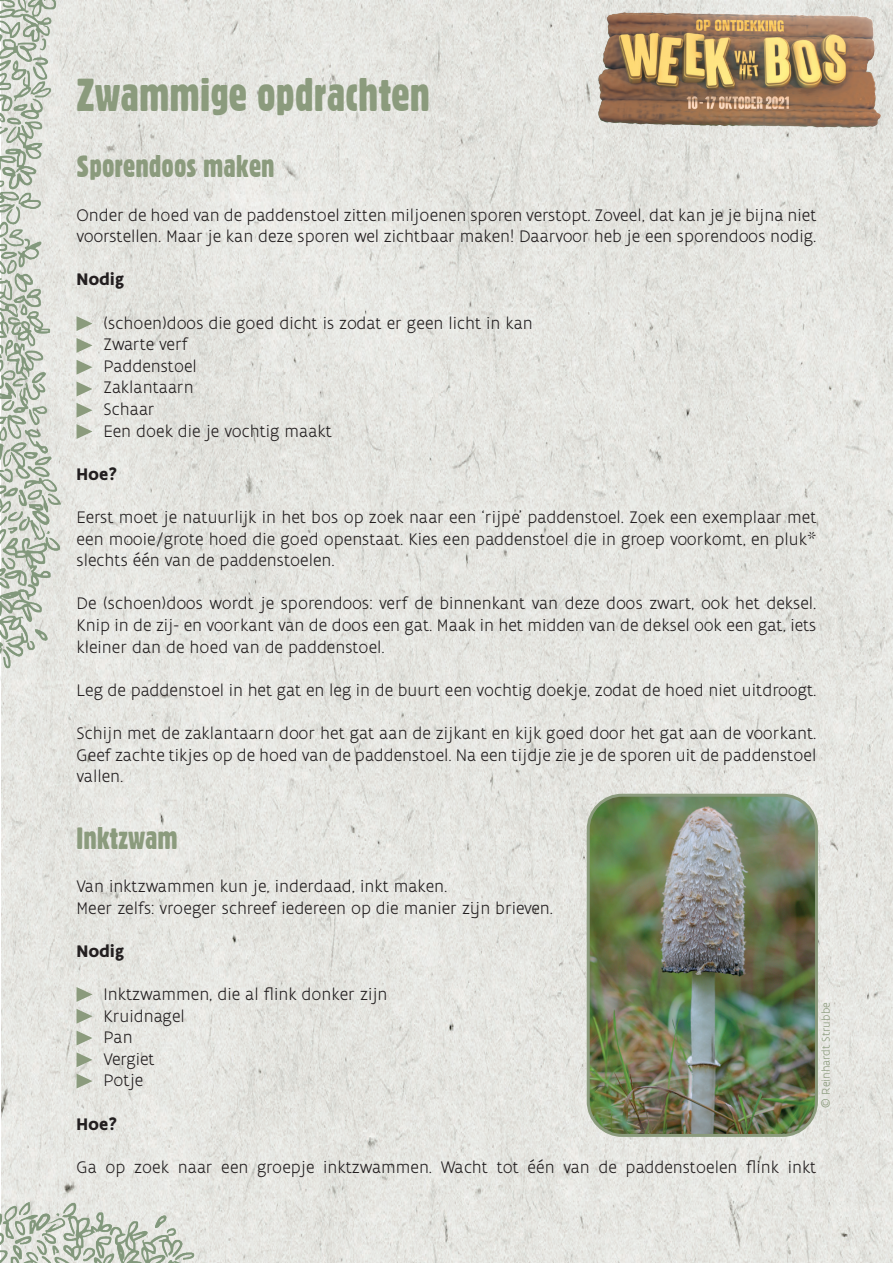
<style>
.page{position:relative;width:893px;height:1263px;background:#fff}
.page>*{position:absolute;margin:0;border:0;box-sizing:border-box;transform-origin:0 0}
.t1{font:45px "Gothic 821 Condensed BT";color:#8b9b7d}
.t2{font:30px "Gothic 821 Condensed BT";color:#8b9b7d}
.t3{font:300 18px/21.6px "Flanders Art Sans";color:#231f20;text-align:justify}
.t4{font:700 18px "Flanders Art Sans";color:#231f20}
.t5{font:300 12px "Flanders Art Sans";color:#8b9b7d}
</style>
<div class="page">
<img style="left:1px;top:1px;width:892px;height:1262px">
<img style="left:0;top:0;width:60px;height:681px">
<img style="left:0;top:1203px;width:207px;height:60px">
<svg style="left:77px;top:316px;width:15px;height:15px"></svg>
<svg style="left:77px;top:338px;width:15px;height:15px"></svg>
<svg style="left:77px;top:360px;width:15px;height:15px"></svg>
<svg style="left:77px;top:382px;width:15px;height:14px"></svg>
<svg style="left:77px;top:403px;width:15px;height:15px"></svg>
<svg style="left:77px;top:424px;width:15px;height:15px"></svg>
<svg style="left:77px;top:987px;width:15px;height:15px"></svg>
<svg style="left:77px;top:1009px;width:15px;height:15px"></svg>
<svg style="left:77px;top:1030px;width:15px;height:15px"></svg>
<svg style="left:77px;top:1052px;width:15px;height:15px"></svg>
<svg style="left:77px;top:1074px;width:15px;height:14px"></svg>
<img style="left:588px;top:795px;width:228px;height:340px">
<div style="left:587px;top:794px;width:231px;height:343px;border:3px solid #8b9b7d;border-radius:34px"></div>
<img style="left:598px;top:12px;width:282px;height:116px">
<h1 class="t1" style="left:77px;top:67px;width:355px">Zwammige opdrachten</h1>
<h2 class="t2" style="left:77px;top:148px;width:200px">Sporendoos maken</h2>
<p class="t3" style="left:77px;top:204px;width:741px">Onder de hoed van de paddenstoel zitten miljoenen sporen verstopt. Zoveel, dat kan je je bijna niet voorstellen. Maar je kan deze sporen wel zichtbaar maken! Daarvoor heb je een sporendoos nodig.</p>
<p class="t4" style="left:77px;top:268px;width:49px">Nodig</p>
<p class="t3" style="left:77px;top:312px;width:458px">• (schoen)doos die goed dicht is zodat er geen licht in kan</p>
<p class="t3" style="left:77px;top:333px;width:113px">• Zwarte verf</p>
<p class="t3" style="left:77px;top:355px;width:122px">• Paddenstoel</p>
<p class="t3" style="left:77px;top:377px;width:119px">• Zaklantaarn</p>
<p class="t3" style="left:77px;top:398px;width:80px">• Schaar</p>
<p class="t3" style="left:77px;top:420px;width:257px">• Een doek die je vochtig maakt</p>
<p class="t4" style="left:77px;top:462px;width:43px">Hoe?</p>
<p class="t3" style="left:77px;top:506px;width:741px">Eerst moet je natuurlijk in het bos op zoek naar een ‘rijpe’ paddenstoel. Zoek een exemplaar met een mooie/grote hoed die goed openstaat. Kies een paddenstoel die in groep voorkomt, en pluk* slechts één van de paddenstoelen.</p>
<p class="t3" style="left:77px;top:593px;width:741px">De (schoen)doos wordt je sporendoos: verf de binnenkant van deze doos zwart, ook het deksel.<br>Knip in de zij- en voorkant van de doos een gat. Maak in het midden van de deksel ook een gat, iets kleiner dan de hoed van de paddenstoel.</p>
<p class="t3" style="left:77px;top:679px;width:741px">Leg de paddenstoel in het gat en leg in de buurt een vochtig doekje, zodat de hoed niet uitdroogt.</p>
<p class="t3" style="left:77px;top:722px;width:741px">Schijn met de zaklantaarn door het gat aan de zijkant en kijk goed door het gat aan de voorkant.<br>Geef zachte tikjes op de hoed van de paddenstoel. Na een tijdje zie je de sporen uit de paddenstoel vallen.</p>
<h2 class="t2" style="left:77px;top:820px;width:103px">Inktzwam</h2>
<p class="t3" style="left:77px;top:875px;width:478px">Van inktzwammen kun je, inderdaad, inkt maken.<br>Meer zelfs: vroeger schreef iedereen op die manier zĳn brieven.</p>
<p class="t4" style="left:77px;top:939px;width:49px">Nodig</p>
<p class="t3" style="left:77px;top:983px;width:312px">• Inktzwammen, die al flink donker zijn</p>
<p class="t3" style="left:77px;top:1005px;width:110px">• Kruidnagel</p>
<p class="t3" style="left:77px;top:1026px;width:58px">• Pan</p>
<p class="t3" style="left:77px;top:1048px;width:80px">• Vergiet</p>
<p class="t3" style="left:77px;top:1070px;width:68px">• Potje</p>
<p class="t4" style="left:77px;top:1112px;width:43px">Hoe?</p>
<p class="t3" style="left:77px;top:1156px;width:741px">Ga op zoek naar een groepje inktzwammen. Wacht tot één van de paddenstoelen flink inkt</p>
<p class="t5" style="left:819px;top:1108px;width:107px;rotate:-90deg">© Reinhardt Strubbe</p>
</div>
